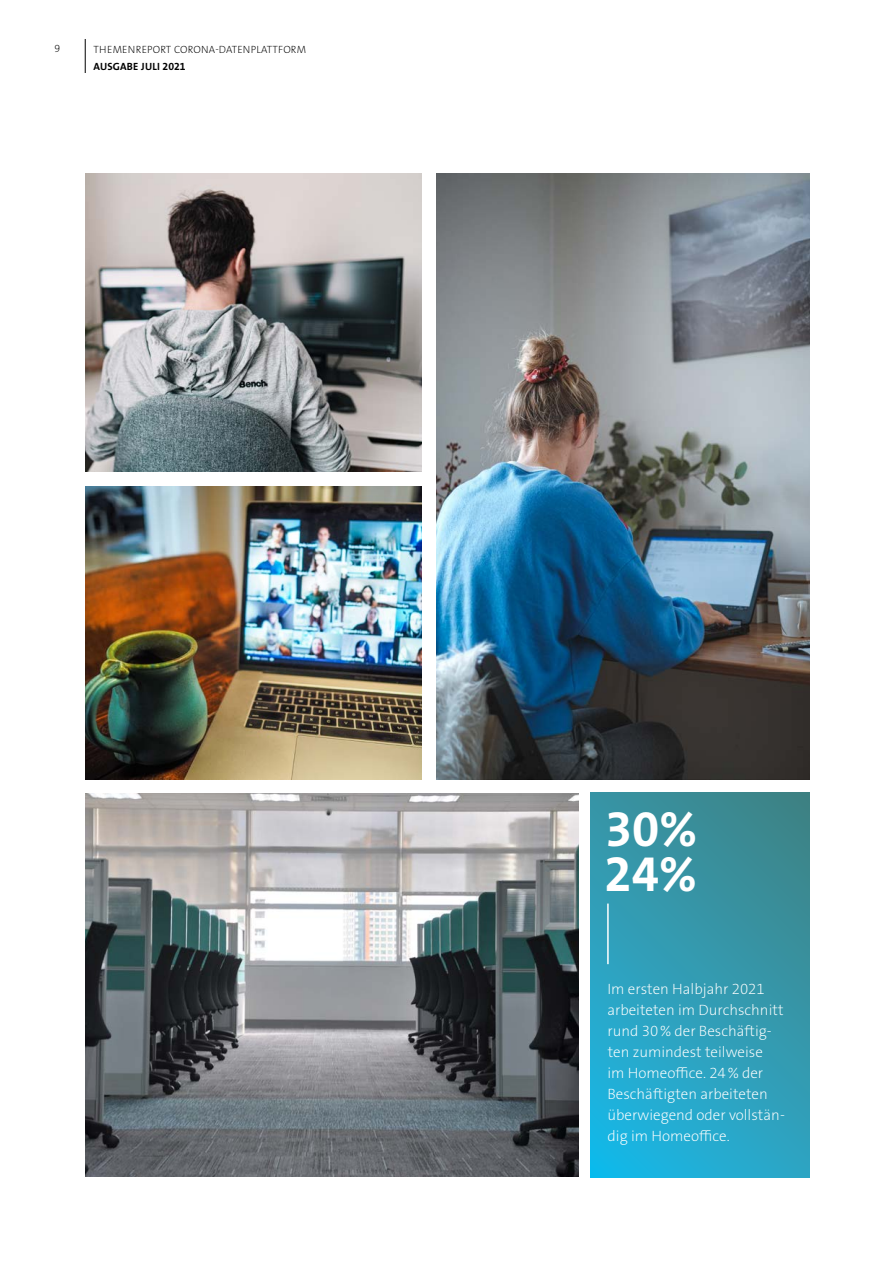
<style>
.page{position:relative;width:893px;height:1263px;background:#fff}
.page>*{position:absolute;margin:0;border:0;box-sizing:border-box;transform-origin:0 0}
.t1{font:700 49.5px/45px "The Sans Os F";color:#fff}
.t2{font:200 15px/21px "The Sans Os F";color:#fff}
.t3{font:200 10.5px "The Sans Os F";letter-spacing:.02em;color:#000}
.t4{font:700 10.5px "The Sans Os F";letter-spacing:.02em;color:#000}
</style>
<div class="page">
<hr style="left:85px;top:39px;width:1px;height:34px;background:#000">
<img style="left:85px;top:793px;width:494px;height:383px">
<svg style="left:590px;top:792px;width:219px;height:385px;background:#309cb4"></svg>
<hr style="left:607px;top:903px;width:2px;height:61px;background:#fff">
<img style="left:436px;top:174px;width:373px;height:605px">
<img style="left:86px;top:173px;width:335px;height:298px">
<img style="left:86px;top:486px;width:336px;height:293px">
<p class="t3" style="left:54px;top:42px;width:7px">9</p>
<p class="t3" style="left:94px;top:43px;width:214px">THEMENREPORT CORONA-DATENPLATTFORM</p>
<p class="t4" style="left:94px;top:60px;width:94px">AUSGABE JULI 2021</p>
<h1 class="t1" style="left:605px;top:807px;width:94px">30%<br>24%</h1>
<p class="t2" style="left:607px;top:978px;width:179px">Im ersten Halbjahr 2021 arbeiteten im Durchschnitt rund 30% der Beschäftig&shy;ten zumindest teilweise<br>im Homeoffice. 24% der<br>Beschäftigten arbeiteten überwiegend oder vollstän&shy;dig im Homeoffice.</p>
</div>
